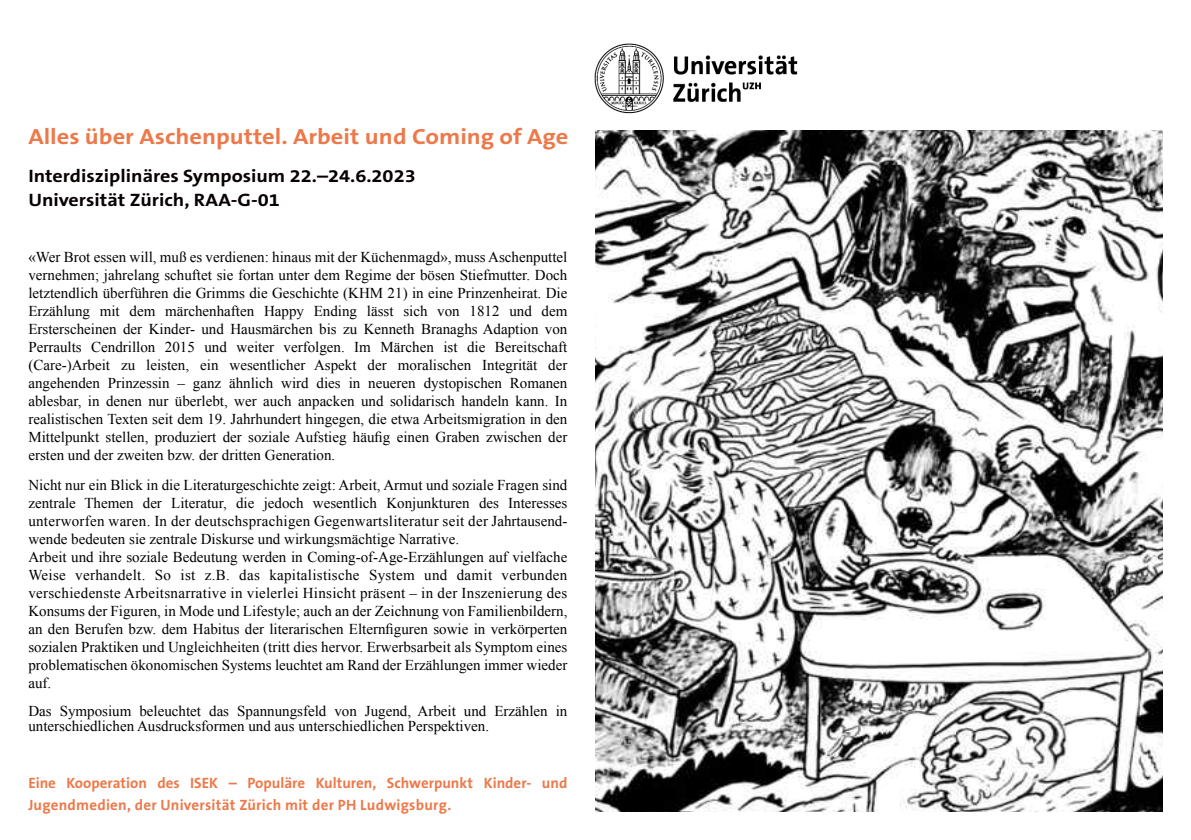
<style>
.page{position:relative;width:1191px;height:840px;background:#fff}
.page>*{position:absolute;margin:0;border:0;box-sizing:border-box;transform-origin:0 0}
.t1{font:700 22px "The Sans B7";color:#ed794a;scale:1.12 1}
.t2{font:700 18px/24px "The Sans B7";color:#070201;scale:1.12 1}
.t3{font:15px/18px "Times New Roman";color:#000}
.t4{font:700 15px/22px "The Sans B7";color:#ed794a}
</style>
<div class="page">
<img style="left:594px;top:43px;width:204px;height:71px">
<img style="left:595px;top:130px;width:567px;height:681px">
<h1 class="t1" style="left:28px;top:128px;width:484px">Alles über Aschenputtel. Arbeit und Coming of Age</h1>
<p class="t2" style="left:28px;top:166px;width:347px">Interdisziplinäres Symposium 22.–24.6.2023<br>Universität Zürich, RAA-G-01</p>
<p class="t3" style="left:28px;top:249px;width:540px;text-align:justify">«Wer Brot essen will, muß es verdienen: hinaus mit der Küchenmagd», muss Aschenputtel vernehmen; jahrelang schuftet sie fortan unter dem Regime der bösen Stiefmutter. Doch letztendlich überführen die Grimms die Geschichte (KHM 21) in eine Prinzenheirat. Die Erzählung mit dem märchenhaften Happy Ending lässt sich von 1812 und dem Ersterscheinen der Kinder- und Hausmärchen bis zu Kenneth Branaghs Adaption von Perraults Cendrillon 2015 und weiter verfolgen. Im Märchen ist die Bereitschaft (Care-)Arbeit zu leisten, ein wesentlicher Aspekt der moralischen Integrität der angehenden Prinzessin – ganz ähnlich wird dies in neueren dystopischen Romanen ablesbar, in denen nur überlebt, wer auch anpacken und solidarisch handeln kann. In realistischen Texten seit dem 19. Jahrhundert hingegen, die etwa Arbeitsmigration in den Mittelpunkt stellen, produziert der soziale Aufstieg häufig einen Graben zwischen der ersten und der zweiten bzw. der dritten Generation.</p>
<p class="t3" style="left:28px;top:477px;width:540px">Nicht nur ein Blick in die Literaturgeschichte zeigt: Arbeit, Armut und soziale Fragen sind zentrale Themen der Literatur, die jedoch wesentlich Konjunkturen des Interesses unterworfen waren. In der deutschsprachigen Gegenwartsliteratur seit der Jahrtausend&shy;wende bedeuten sie zentrale Diskurse und wirkungsmächtige Narrative.<br>Arbeit und ihre soziale Bedeutung werden in Coming-of-Age-Erzählungen auf vielfache Weise verhandelt. So ist z.B. das kapitalistische System und damit verbunden verschiedenste Arbeitsnarrative in vielerlei Hinsicht präsent – in der Inszenierung des Konsums der Figuren, in Mode und Lifestyle; auch an der Zeichnung von Familienbildern, an den Berufen bzw. dem Habitus der literarischen Elternfiguren sowie in verkörperten sozialen Praktiken und Ungleichheiten (tritt dies hervor. Erwerbsarbeit als Symptom eines problematischen ökonomischen Systems leuchtet am Rand der Erzählungen immer wieder auf.</p>
<p class="t3" style="left:28px;top:704px;width:540px;line-height:15.6px">Das Symposium beleuchtet das Spannungsfeld von Jugend, Arbeit und Erzählen in unterschiedlichen Ausdrucksformen und aus unterschiedlichen Perspektiven.</p>
<p class="t4" style="left:28px;top:772px;width:540px">Eine Kooperation des ISEK – Populäre Kulturen, Schwerpunkt Kinder- und<br>Jugendmedien, der Universität Zürich mit der PH Ludwigsburg.</p>
</div>
